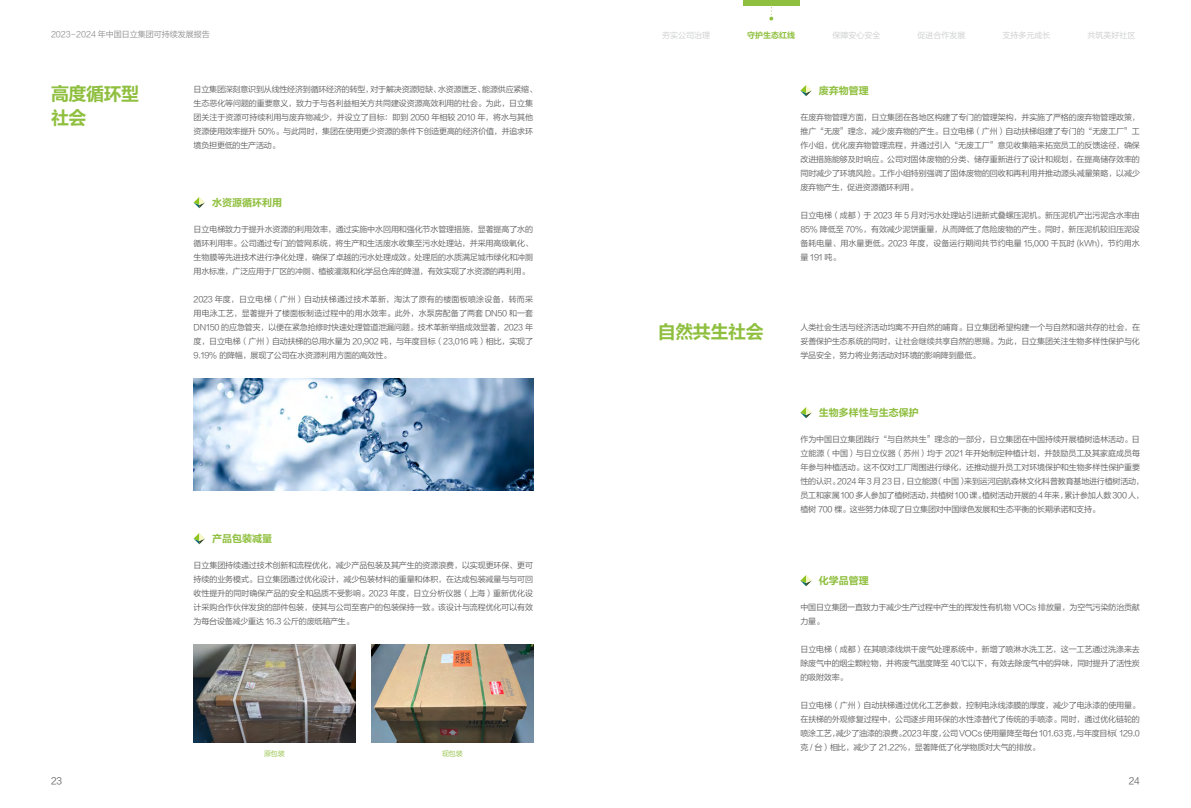
<style>
.page{position:relative;width:1191px;height:808px;background:#fff}
.page>*{position:absolute;margin:0;border:0;box-sizing:border-box;transform-origin:0 0}
.t1{font:18px/24px "FZLTCHJW GB1 0";letter-spacing:-.025em;color:#8fbf3e}
.t2{font:10px "FZLTCHJW GB1 0";color:#8fbf3e}
.t3{font:9px "FZLTXIHJW GB1 0";color:#595757}
.t4{font:8px/14px "FZLTXIHJW GB1 0";letter-spacing:-.025em;color:#595757;text-align:justify}
.t5{font:8px "FZLTXIHJW GB1 0";color:#c9caca}
.t6{font:8px "FZLTXIHJW GB1 0";color:#898989}
.t7{font:8px "FZLTCHJW GB1 0";color:#8fbf3e}
.t8{font:7px "FZLTXIHJW GB1 0";letter-spacing:-.025em;color:#8fbf3e}
</style>
<div class="page">
<div style="left:743px;top:0;width:56px;height:6px;background:#8fbf3e"></div>
<svg style="left:769px;top:7px;width:4px;height:14px"></svg>
<svg style="left:194px;top:197px;width:11px;height:11px"></svg>
<svg style="left:800px;top:85px;width:12px;height:11px"></svg>
<svg style="left:194px;top:533px;width:11px;height:11px"></svg>
<img style="left:194px;top:645px;width:161px;height:98px">
<img style="left:372px;top:645px;width:161px;height:98px">
<svg style="left:800px;top:407px;width:12px;height:11px"></svg>
<svg style="left:800px;top:575px;width:12px;height:11px"></svg>
<img style="left:194px;top:379px;width:339px;height:112px">
<p class="t6" style="left:51px;top:30px;width:160px">2023-2024 年中国日立集团可持续发展报告</p>
<p class="t5" style="left:662px;top:31px;width:49px">夯实公司治理</p>
<p class="t7" style="left:747px;top:31px;width:49px">守护生态红线</p>
<p class="t5" style="left:832px;top:31px;width:49px">保障安心安全</p>
<p class="t5" style="left:917px;top:31px;width:49px">促进合作发展</p>
<p class="t5" style="left:1002px;top:31px;width:49px">支持多元成长</p>
<p class="t5" style="left:1087px;top:31px;width:49px">共筑美好社区</p>
<h1 class="t1" style="left:51px;top:83px;width:90px">高度循环型社会</h1>
<p class="t4" style="left:194px;top:82px;width:345px;text-align:left">日立集团深刻意识到从线性经济到循环经济的转型，对于解决资源短缺、水资源匮乏、能源供应紧缩、生态恶化等问题的重要意义，致力于与各利益相关方共同建设资源高效利用的社会。为此，日立集团关注于资源可持续利用与废弃物减少，并设立了目标：即到 2050 年相较 2010 年，将水与其他资源使用效率提升 50%。与此同时，集团在使用更少资源的条件下创造更高的经济价值，并追求环境负担更低的生产活动。</p>
<p class="t2" style="left:212px;top:197px;width:71px">水资源循环利用</p>
<p class="t4" style="left:194px;top:222px;width:341px">日立电梯致力于提升水资源的利用效率，通过实施中水回用和强化节水管理措施，显著提高了水的循环利用率。公司通过专门的管网系统，将生产和生活废水收集至污水处理站，并采用高级氧化、生物膜等先进技术进行净化处理，确保了卓越的污水处理成效。处理后的水质满足城市绿化和冲厕用水标准，广泛应用于厂区的冲厕、植被灌溉和化学品仓库的降温，有效实现了水资源的再利用。</p>
<p class="t4" style="left:194px;top:292px;width:341px">2023 年度，日立电梯（广州）自动扶梯通过技术革新，淘汰了原有的楼面板喷涂设备，转而采用电泳工艺，显著提升了楼面板制造过程中的用水效率。此外，水泵房配备了两套 DN50 和一套DN150 的应急管夹，以便在紧急抢修时快速处理管道泄漏问题。技术革新举措成效显著，2023 年度，日立电梯（广州）自动扶梯的总用水量为 20,902 吨，与年度目标（23,016 吨）相比，实现了9.19% 的降幅，展现了公司在水资源利用方面的高效性。</p>
<p class="t2" style="left:212px;top:533px;width:61px">产品包装减量</p>
<p class="t4" style="left:194px;top:558px;width:341px">日立集团持续通过技术创新和流程优化，减少产品包装及其产生的资源浪费，以实现更环保、更可持续的业务模式。日立集团通过优化设计，减少包装材料的重量和体积，在达成包装减量与与可回收性提升的同时确保产品的安全和品质不受影响。2023 年度，日立分析仪器（上海）重新优化设计采购合作伙伴发货的部件包装，使其与公司至客户的包装保持一致。该设计与流程优化可以有效为每台设备减少重达 16.3 公斤的废纸箱产生。</p>
<p class="t8" style="left:264px;top:750px;width:22px">原包装</p>
<p class="t8" style="left:442px;top:750px;width:22px">现包装</p>
<p class="t2" style="left:819px;top:85px;width:51px">废弃物管理</p>
<p class="t4" style="left:800px;top:110px;width:341px">在废弃物管理方面，日立集团在各地区构建了专门的管理架构，并实施了严格的废弃物管理政策，推广“无废”理念，减少废弃物的产生。日立电梯（广州）自动扶梯组建了专门的“无废工厂”工作小组，优化废弃物管理流程，并通过引入“无废工厂”意见收集箱来拓宽员工的反馈途径，确保改进措施能够及时响应。公司对固体废物的分类、储存重新进行了设计和规划，在提高储存效率的同时减少了环境风险。工作小组特别强调了固体废物的回收和再利用并推动源头减量策略，以减少废弃物产生，促进资源循环利用。</p>
<p class="t4" style="left:800px;top:208px;width:341px">日立电梯（成都）于 2023 年 5 月对污水处理站引进新式叠螺压泥机。新压泥机产出污泥含水率由85% 降低至 70%，有效减少泥饼重量，从而降低了危险废物的产生。同时，新压泥机较旧压泥设备耗电量、用水量更低。2023 年度，设备运行期间共节约电量 15,000 千瓦时 (kWh)，节约用水量 191 吨。</p>
<h1 class="t1" style="left:658px;top:321px;width:107px">自然共生社会</h1>
<p class="t4" style="left:800px;top:320px;width:341px">人类社会生活与经济活动均离不开自然的哺育。日立集团希望构建一个与自然和谐共存的社会，在妥善保护生态系统的同时，让社会继续共享自然的恩赐。为此，日立集团关注生物多样性保护与化学品安全，努力将业务活动对环境的影响降到最低。</p>
<p class="t2" style="left:819px;top:407px;width:101px">生物多样性与生态保护</p>
<p class="t4" style="left:800px;top:432px;width:345px;text-align:left">作为中国日立集团践行“与自然共生”理念的一部分，日立集团在中国持续开展植树造林活动。日立能源（中国）与日立仪器（苏州）均于 2021 年开始制定种植计划，并鼓励员工及其家庭成员每年参与种植活动。这不仅对工厂周围进行绿化，还推动提升员工对环境保护和生物多样性保护重要性的认识。2024 年 3 月 23 日，日立能源（中国）来到运河启航森林文化科普教育基地进行植树活动，员工和家属 100 多人参加了植树活动，共植树 100 课。植树活动开展的 4 年来，累计参加人数 300 人，植树 700 棵。这些努力体现了日立集团对中国绿色发展和生态平衡的长期承诺和支持。</p>
<p class="t2" style="left:819px;top:575px;width:51px">化学品管理</p>
<p class="t4" style="left:800px;top:600px;width:341px">中国日立集团一直致力于减少生产过程中产生的挥发性有机物 VOCs 排放量，为空气污染防治贡献力量。</p>
<p class="t4" style="left:800px;top:642px;width:341px">日立电梯（成都）在其喷漆线烘干废气处理系统中，新增了喷淋水洗工艺，这一工艺通过洗涤来去除废气中的烟尘颗粒物，并将废气温度降至 40℃以下，有效去除废气中的异味，同时提升了活性炭的吸附效率。</p>
<p class="t4" style="left:800px;top:698px;width:341px">日立电梯（广州）自动扶梯通过优化工艺参数，控制电泳线漆膜的厚度，减少了电泳漆的使用量。在扶梯的外观修复过程中，公司逐步用环保的水性漆替代了传统的手喷漆。同时，通过优化链轮的喷涂工艺，减少了油漆的浪费。2023 年度，公司 VOCs 使用量降至每台 101.63 克，与年度目标（129.0克 / 台）相比，减少了 21.22%，显著降低了化学物质对大气的排放。</p>
<p class="t3" style="left:51px;top:776px;width:13px">23</p>
<p class="t3" style="left:1128px;top:776px;width:13px">24</p>
</div>
